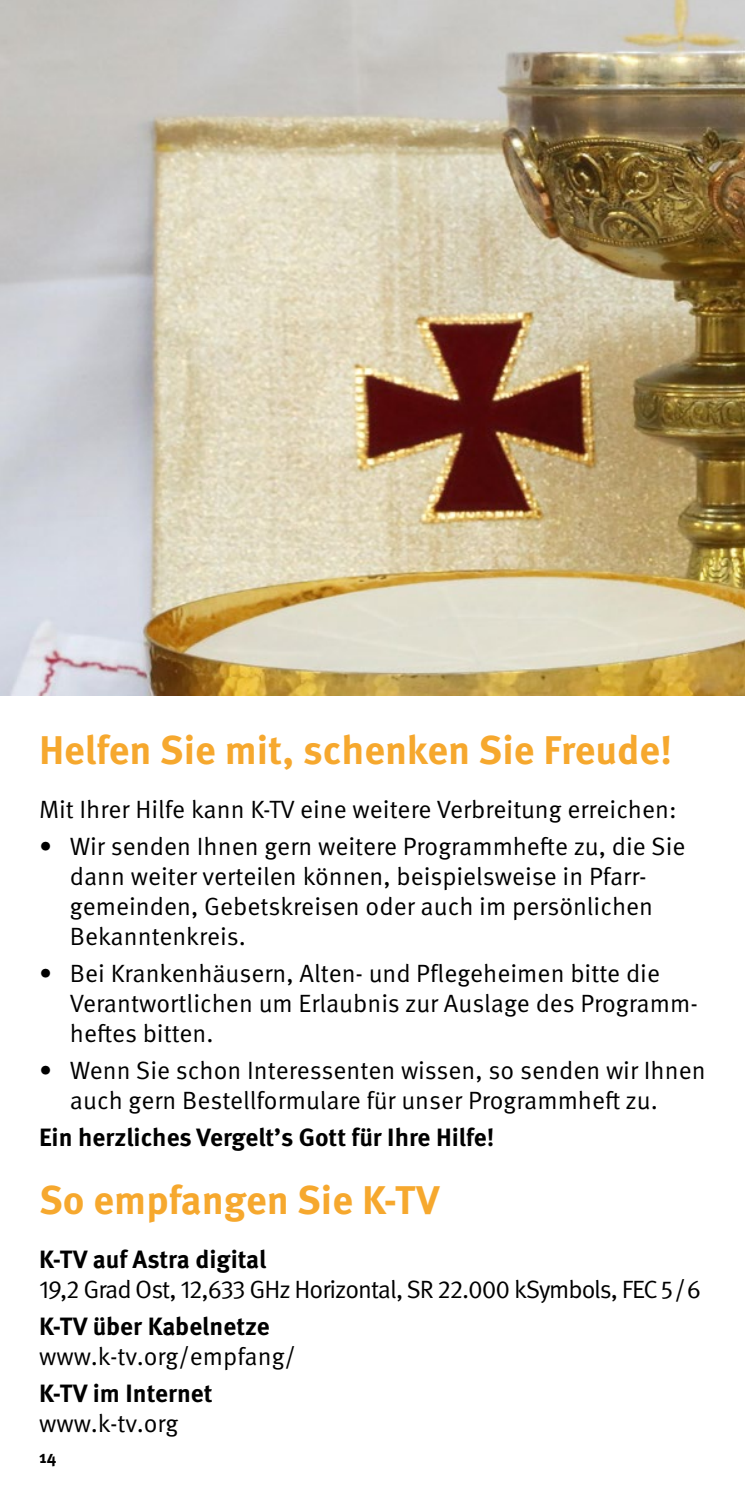
<style>
.page{position:relative;width:745px;height:1489px;background:#fff}
.page>*{position:absolute;margin:0;border:0;box-sizing:border-box;transform-origin:0 0}
.t1{font:700 40px "Meta Pro";color:#f6a82e}
.t2{font:25px/30px "Meta Pro Norm";color:#000}
.t3{font:700 25px "Meta Pro";color:#000}
.t4{font:25px "Meta Pro Norm";letter-spacing:-.04em;color:#000}
.t5{font:700 17.5px "Meta Pro";color:#000}
</style>
<div class="page">
<img style="left:0;top:0;width:744px;height:695px">
<h1 class="t1" style="left:39px;top:718px;width:634px">Helfen Sie mit, schenken Sie Freude!</h1>
<p class="t2" style="left:39px;top:792px;width:638px">Mit Ihrer Hilfe kann K-TV eine weitere Verbreitung erreichen:</p>
<p class="t2" style="left:70px;top:829px;width:616px;text-indent:-31px">• Wir senden Ihnen gern weitere Programmhefte zu, die Sie dann weiter verteilen können, beispielsweise in Pfarr&shy;gemeinden, Gebetskreisen oder auch im persönlichen Bekanntenkreis.</p>
<p class="t2" style="left:70px;top:956px;width:629px;text-indent:-31px">• Bei Krankenhäusern, Alten- und Pflegeheimen bitte die<br>Verantwortlichen um Erlaubnis zur Auslage des Programm&shy;heftes bitten.</p>
<p class="t2" style="left:70px;top:1053px;width:637px;text-indent:-31px">• Wenn Sie schon Interessenten wissen, so senden wir Ihnen auch gern Bestellformulare für unser Programmheft zu.</p>
<p class="t3" style="left:39px;top:1118px;width:456px">Ein herzliches Vergelt’s Gott für Ihre Hilfe!</p>
<h1 class="t1" style="left:39px;top:1168px;width:402px">So empfangen Sie K-TV</h1>
<p class="t3" style="left:39px;top:1239px;width:229px">K-TV auf Astra digital</p>
<p class="t4" style="left:39px;top:1270px;width:663px">19,2 Grad Ost, 12,633 GHz Horizontal, SR 22.000 kSymbols, FEC 5/6</p>
<p class="t3" style="left:39px;top:1306px;width:232px">K-TV über Kabelnetze</p>
<p class="t2" style="left:39px;top:1339px;width:258px">www.k-tv.org/empfang/</p>
<p class="t3" style="left:39px;top:1373px;width:175px">K-TV im Internet</p>
<p class="t2" style="left:39px;top:1406px;width:141px">www.k-tv.org</p>
<p class="t5" style="left:39px;top:1443px;width:19px">14</p>
</div>
